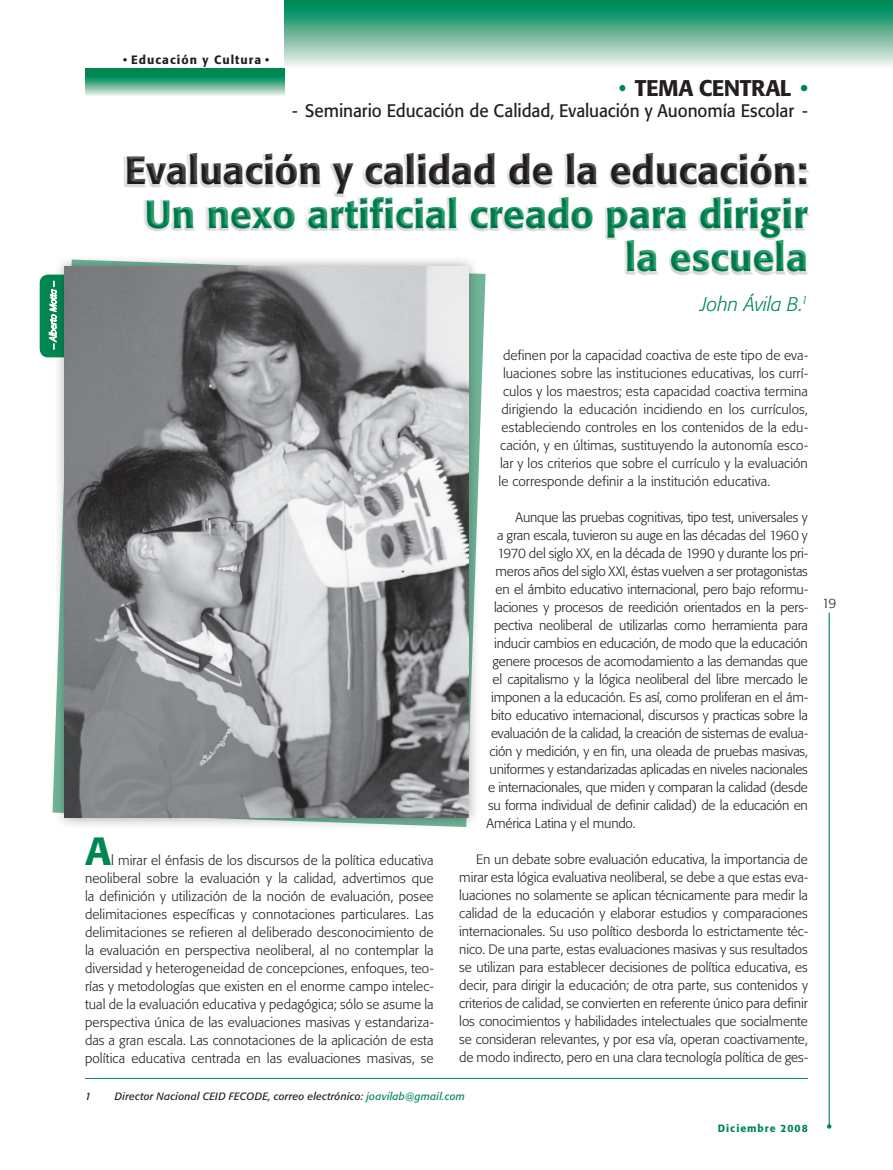
<style>
.page{position:relative;width:893px;height:1170px;background:#fff}
.page>*{position:absolute;margin:0;border:0;box-sizing:border-box;transform-origin:0 0}
.t1{font:500 39px/43.5px "Formata";color:#008751;text-align:right}
.t2{font:500 39px "Formata";color:#231f20}
.t3{font:500 22.5px "Formata";letter-spacing:-.025em;color:#231f20}
.t4{font:italic 300 19.5px "Formata";letter-spacing:-.005em;color:#008751}
.t5{font:18px "Formata";letter-spacing:-.005em;color:#231f20;scale:.95 1}
.t6{font:300 13.5px/18px "Formata";letter-spacing:-.01em;color:#231f20;text-align:justify}
.t7{font:300 13.5px "Formata";letter-spacing:.01em;color:#231f20}
.t8{font:500 12px "Formata";letter-spacing:.085em;color:#231f20}
.t9{font:italic 10.5px "Formata";letter-spacing:.02em;color:#231f20}
.t10{font:500 10.5px "Formata";letter-spacing:.095em;color:#008751}
.s1{color:#008751}
</style>
<div class="page">
<hr style="left:829px;top:612px;width:1px;height:514px;background:#008751">
<svg style="left:827px;top:1124px;width:4px;height:4px"></svg>
<div style="left:40px;top:274px;width:52px;height:83px;background:#008751;border-radius:9px"></div>
<svg style="left:285px;top:0;width:608px;height:66px;background:#68b799"></svg>
<svg style="left:85px;top:68px;width:200px;height:28px;background:#50ac89"></svg>
<div style="left:75px;top:131px;width:792px;height:167px;background:#231f20;opacity:.2"></div>
<div style="left:46px;top:254px;width:435px;height:581px;background:#231f20;opacity:.4"></div>
<img style="left:64px;top:266px;width:405px;height:551px">
<hr style="left:85px;top:1077px;width:723px;height:1px;background:#008751">
<p class="t8" style="left:123px;top:52px;width:147px">• Educación y Cultura •</p>
<h2 class="t3" style="left:619px;top:74px;width:190px"><span class="s1">•</span> TEMA CENTRAL <span class="s1">•</span></h2>
<h3 class="t5" style="left:292px;top:100px;width:545px">- Seminario Educación de Calidad, Evaluación y Auonomía Escolar -</h3>
<h1 class="t2" style="left:125px;top:146px;width:685px">Evaluación y calidad de la educación:</h1>
<h1 class="t1" style="left:145px;top:192px;width:664px">Un nexo artificial creado para dirigir la escuela</h1>
<h1 class="t1" style="left:85px;top:828px;width:28px">A</h1>
<p class="t6" style="left:85px;top:850px;width:350px;text-indent:26px">l mirar el énfasis de los discursos de la política educativa neoliberal sobre la evaluación y la calidad, advertimos que la definición y utilización de la noción de evaluación, posee delimitaciones específicas y connotaciones particulares. Las delimitaciones se refieren al deliberado desconocimiento de la evaluación en perspectiva neoliberal, al no contemplar la diversidad y heterogeneidad de concepciones, enfoques, teo&shy;rías y metodologías que existen en el enorme campo intelec&shy;tual de la evaluación educativa y pedagógica; sólo se asume la perspectiva única de las evaluaciones masivas y estandariza&shy;das a gran escala. Las connotaciones de la aplicación de esta política educativa centrada en las evaluaciones masivas, se</p>
<h3 class="t4" style="left:700px;top:292px;width:109px">John Ávila B.<sup>1</sup></h3>
<p class="t7" style="left:503px;top:347px;width:306px">definen por la capacidad coactiva de este tipo de eva-</p>
<p class="t7" style="left:503px;top:365px;width:306px">luaciones sobre las instituciones educativas, los currí-</p>
<p class="t7" style="left:503px;top:383px;width:306px">culos y los maestros; esta capacidad coactiva termina</p>
<p class="t6" style="left:502px;top:400px;width:308px">dirigiendo la educación incidiendo en los currículos,</p>
<p class="t7" style="left:502px;top:419px;width:308px">estableciendo controles en los contenidos de la edu-</p>
<p class="t7" style="left:500px;top:437px;width:309px">cación, y en últimas, sustituyendo la autonomía esco-</p>
<p class="t6" style="left:500px;top:454px;width:309px">lar y los criterios que sobre el currículo y la evaluación</p>
<p class="t7" style="left:499px;top:473px;width:273px">le corresponde definir a la institución educativa.</p>
<p class="t6" style="left:516px;top:508px;width:294px">Aunque las pruebas cognitivas, tipo test, universales y</p>
<p class="t6" style="left:497px;top:526px;width:312px">a gran escala, tuvieron su auge en las décadas del 1960 y</p>
<p class="t6" style="left:497px;top:544px;width:312px">1970 del siglo XX, en la década de 1990 y durante los pri-</p>
<p class="t6" style="left:496px;top:562px;width:314px">meros años del siglo XXI, éstas vuelven a ser protagonistas</p>
<p class="t6" style="left:496px;top:580px;width:314px">en el ámbito educativo internacional, pero bajo reformu-</p>
<p class="t6" style="left:494px;top:598px;width:315px">laciones y procesos de reedición orientados en la pers-</p>
<p class="t6" style="left:494px;top:616px;width:315px">pectiva neoliberal de utilizarlas como herramienta para</p>
<p class="t6" style="left:494px;top:634px;width:315px">inducir cambios en educación, de modo que la educación</p>
<p class="t6" style="left:493px;top:652px;width:317px">genere procesos de acomodamiento a las demandas que</p>
<p class="t6" style="left:493px;top:670px;width:317px">el capitalismo y la lógica neoliberal del libre mercado le</p>
<p class="t6" style="left:491px;top:688px;width:318px">imponen a la educación. Es así, como proliferan en el ám-</p>
<p class="t6" style="left:491px;top:706px;width:318px">bito educativo internacional, discursos y practicas sobre la</p>
<p class="t6" style="left:491px;top:724px;width:318px">evaluación de la calidad, la creación de sistemas de evalua-</p>
<p class="t6" style="left:490px;top:742px;width:320px">ción y medición, y en fin, una oleada de pruebas masivas,</p>
<p class="t6" style="left:490px;top:760px;width:320px">uniformes y estandarizadas aplicadas en niveles nacionales</p>
<p class="t6" style="left:488px;top:778px;width:321px">e internacionales, que miden y comparan la calidad (desde</p>
<p class="t6" style="left:488px;top:796px;width:321px">su forma individual de definir calidad) de la educación en</p>
<p class="t6" style="left:487px;top:814px;width:150px">América Latina y el mundo.</p>
<p class="t6" style="left:459px;top:850px;width:350px;text-indent:17px">En un debate sobre evaluación educativa, la importancia de mirar esta lógica evaluativa neoliberal, se debe a que estas eva&shy;luaciones no solamente se aplican técnicamente para medir la calidad de la educación y elaborar estudios y comparaciones internacionales. Su uso político desborda lo estrictamente téc&shy;nico. De una parte, estas evaluaciones masivas y sus resultados se utilizan para establecer decisiones de política educativa, es decir, para dirigir la educación; de otra parte, sus contenidos y criterios de calidad, se convierten en referente único para definir los conocimientos y habilidades intelectuales que socialmente se consideran relevantes, y por esa vía, operan coactivamente, de modo indirecto, pero en una clara tecnología política de ges-</p>
<p class="t9" style="left:85px;top:1089px;width:8px">1</p>
<p class="t9" style="left:115px;top:1089px;width:352px">Director Nacional CEID FECODE, correo electrónico: <span class="s1">joavilab@gmail.com</span></p>
<p class="t10" style="left:718px;top:1121px;width:92px">Diciembre 2008</p>
<p class="t6" style="left:822px;top:594px;width:16px">19</p>
</div>
